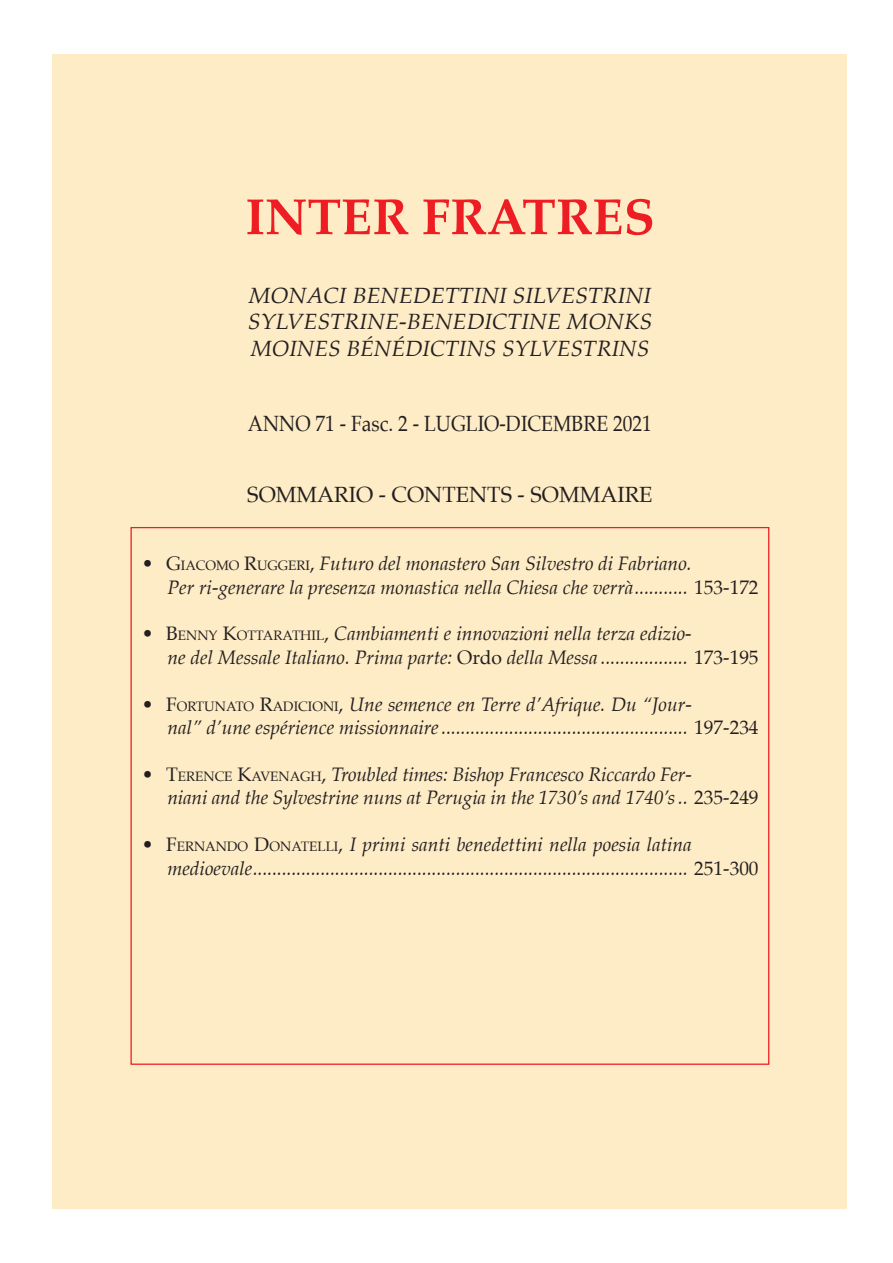
<style>
.page{position:relative;width:893px;height:1263px;background:#fff}
.page>*{position:absolute;margin:0;border:0;box-sizing:border-box;transform-origin:0 0}
.t1{font:700 51px "Palatino";color:#ee1d23}
.t2{font:italic 22.05px/26.5px "Palatino";color:#231f20;text-align:justify;scale:1.05 1}
.t3{font:22.05px "Palatino";color:#231f20;scale:.88 1}
.t4{font:22.05px "Palatino";color:#231f20}
.t5{font:italic 19.5px/23.4px "Palatino";color:#231f20}
.s1{font-style:normal}
.s2{font-style:normal;font-size:13.65px}
</style>
<div class="page">
<div style="left:53px;top:54px;width:794px;height:1155px;background:#feecc6"></div>
<p class="t1" style="left:245px;top:173px;width:411px">INTER FRATRES</p>
<p class="t2" style="left:248px;top:282px;width:387px">MONACI BENEDETTINI SILVESTRINI SYLVESTRINE-BENEDICTINE MONKS MOINES BÉNÉDICTINS SYLVESTRINS</p>
<p class="t3" style="left:248px;top:405px;width:461px">ANNO 71 - Fasc. 2 - LUGLIO-DICEMBRE 2021</p>
<p class="t4" style="left:247px;top:476px;width:407px">SOMMARIO - CONTENTS - SOMMAIRE</p>
<p class="t5" style="left:167px;top:551px;width:593px;text-indent:-25px"><span class="s1">• G</span><span class="s2">IACOMO</span> <span class="s1">R</span><span class="s2">UGGERI</span><span class="s1">,</span> Futuro del monastero San Silvestro di Fabriano.<br>Per ri-generare la presenza monastica nella Chiesa che verrà........... <span class="s1">153-172</span></p>
<p class="t5" style="left:167px;top:622px;width:593px;text-indent:-25px"><span class="s1">• B</span><span class="s2">ENNY</span> <span class="s1">K</span><span class="s2">OTTARATHIL</span><span class="s1">,</span> Cambiamenti e innovazioni nella terza edizio-<br>ne del Messale Italiano. Prima parte: <span class="s1">Ordo</span> della Messa .................. <span class="s1">173-195</span></p>
<p class="t5" style="left:167px;top:692px;width:593px;text-indent:-25px"><span class="s1">• F</span><span class="s2">ORTUNATO</span> <span class="s1">R</span><span class="s2">ADICIONI</span><span class="s1">,</span> Une semence en Terre d’Afrique. Du “Jour-<br>nal” d’une espérience missionnaire................................................... <span class="s1">197-234</span></p>
<p class="t5" style="left:167px;top:762px;width:593px;text-indent:-25px"><span class="s1">• T</span><span class="s2">ERENCE</span> <span class="s1">K</span><span class="s2">AVENAGH</span><span class="s1">,</span> Troubled times: Bishop Francesco Riccardo Fer-<br>niani and the Sylvestrine nuns at Perugia in the 1730’s and 1740’s .. <span class="s1">235-249</span></p>
<p class="t5" style="left:167px;top:833px;width:593px;text-indent:-25px"><span class="s1">• F</span><span class="s2">ERNANDO</span> <span class="s1">D</span><span class="s2">ONATELLI</span><span class="s1">,</span> I primi santi benedettini nella poesia latina medioevale.......................................................................................... <span class="s1">251-300</span></p>
</div>
